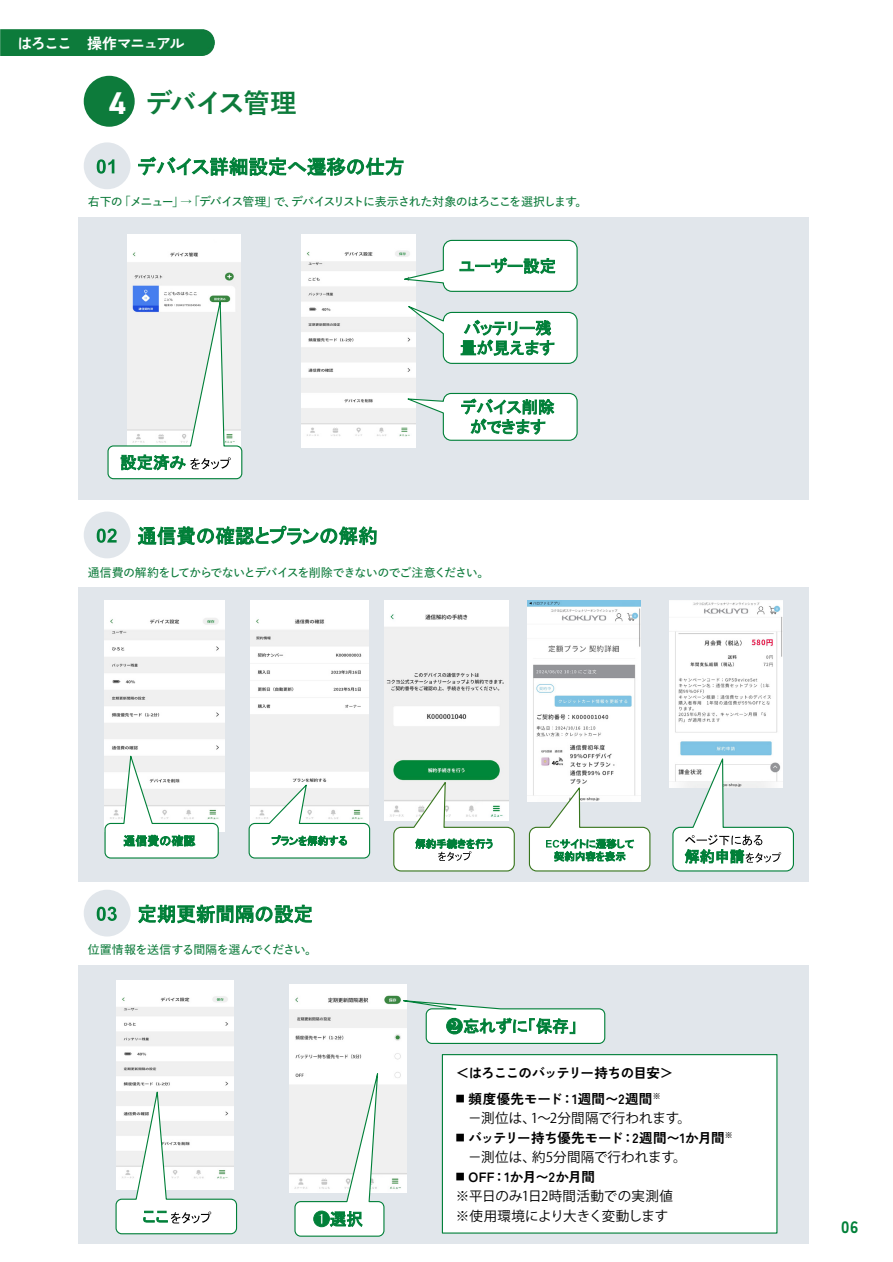
<style>
.page{position:relative;width:893px;height:1262px;background:#fff}
.page>*{position:absolute;margin:0;border:0;box-sizing:border-box;transform-origin:0 0}
.t1{font:700 27px "Yu Go Pr 6 N";letter-spacing:-.08em;color:#0d7b3b}
.t2{font:900 16.5px "Zen Kaku Gothic New";color:#018039}
.t3{font:700 15px "Zen Kaku Gothic New";letter-spacing:-.11em;color:#fff}
.t4{font:13.5px/19.5px "Koz Go Pr 6 N";letter-spacing:.01em;color:#000}
.t5{font:700 13.5px "Zen Kaku Gothic New";letter-spacing:-.01em;color:#000}
.t6{font:700 13.5px "Zen Kaku Gothic New";letter-spacing:-.075em;color:#000}
.t7{font:700 13.5px "Zen Kaku Gothic New";letter-spacing:.025em;color:#000}
.t8{font:600 12px "Yu Go Pr 6 N";letter-spacing:-.07em;color:#0d7b3b}
.t9{font:600 12px "Yu Go Pr 6 N";letter-spacing:-.03em;color:#0d7b3b}
.s1{font-family:"DIN2014";font-size:31.5px;color:#fff}
.s2{font-size:9px}
</style>
<div class="page">
<div style="left:78px;top:218px;width:731px;height:282px;background:#e1e6eb"></div>
<svg style="left:138px;top:157px;width:265px;height:18px"></svg>
<svg style="left:84px;top:142px;width:46px;height:47px"></svg>
<div style="left:78px;top:587px;width:731px;height:294px;background:#e1e6eb"></div>
<svg style="left:138px;top:526px;width:238px;height:19px"></svg>
<svg style="left:84px;top:511px;width:46px;height:47px"></svg>
<div style="left:78px;top:965px;width:731px;height:278px;background:#e1e6eb"></div>
<svg style="left:139px;top:905px;width:172px;height:17px"></svg>
<svg style="left:84px;top:890px;width:46px;height:46px"></svg>
<img style="left:127px;top:234px;width:113px;height:58px">
<svg style="left:107px;top:292px;width:136px;height:188px"></svg>
<img style="left:251px;top:600px;width:117px;height:181px">
<img style="left:302px;top:234px;width:113px;height:213px">
<svg style="left:397px;top:239px;width:181px;height:53px"></svg>
<svg style="left:401px;top:302px;width:177px;height:62px"></svg>
<svg style="left:401px;top:392px;width:177px;height:49px"></svg>
<img style="left:105px;top:600px;width:120px;height:231px">
<svg style="left:104px;top:750px;width:115px;height:109px"></svg>
<svg style="left:248px;top:781px;width:123px;height:78px"></svg>
<img style="left:117px;top:980px;width:117px;height:104px">
<svg style="left:115px;top:1084px;width:123px;height:150px"></svg>
<img style="left:289px;top:984px;width:117px;height:208px">
<svg style="left:294px;top:1060px;width:91px;height:177px"></svg>
<svg style="left:372px;top:997px;width:234px;height:47px"></svg>
<div style="left:442px;top:1054px;width:335px;height:179px;background:#fff;border:1px solid #018039"></div>
<img style="left:669px;top:600px;width:113px;height:188px">
<div style="left:743px;top:665px;width:16px;height:10px;background:#fff"></div>
<img style="left:527px;top:600px;width:113px;height:201px">
<img style="left:385px;top:600px;width:123px;height:220px">
<svg style="left:392px;top:778px;width:123px;height:94px"></svg>
<svg style="left:528px;top:784px;width:123px;height:88px"></svg>
<svg style="left:84px;top:76px;width:51px;height:51px"></svg>
<div style="left:0;top:30px;width:214px;height:25px;background:#0d7b3b"></div>
<svg style="left:671px;top:753px;width:123px;height:119px"></svg>
<p class="t3" style="left:17px;top:34px;width:168px">はろここ　操作マニュアル</p>
<h1 class="t1" style="left:109px;top:88px;width:189px"><span class="s1">4</span> デバイス管理</h1>
<p class="t8" style="left:88px;top:191px;width:501px">右下の「メニュー」→「デバイス管理」で、デバイスリストに表示された対象のはろここを選択します。</p>
<p class="t8" style="left:88px;top:561px;width:403px">通信費の解約をしてからでないとデバイスを削除できないのでご注意ください。</p>
<p class="t9" style="left:88px;top:938px;width:231px">位置情報を送信する間隔を選んでください。</p>
<p class="t6" style="left:456px;top:1064px;width:219px">＜はろここのバッテリー持ちの目安＞</p>
<p class="t7" style="left:456px;top:1090px;width:206px"><span class="s2">■</span> 頻度優先モード：1週間〜2週間<sup>※</sup></p>
<p class="t4" style="left:468px;top:1108px;width:224px">－測位は、1～2分間隔で行われます。</p>
<p class="t5" style="left:456px;top:1129px;width:278px"><span class="s2">■</span> バッテリー持ち優先モード：2週間〜1か月間<sup>※</sup></p>
<p class="t4" style="left:468px;top:1147px;width:220px">－測位は、約5分間隔で行われます。</p>
<p class="t5" style="left:456px;top:1168px;width:140px"><span class="s2">■</span> OFF：1か月〜2か月間</p>
<p class="t4" style="left:456px;top:1186px;width:218px">※平日のみ1日2時間活動での実測値※使用環境により大きく変動します</p>
<h2 class="t2" style="left:841px;top:1216px;width:19px">06</h2>
</div>
